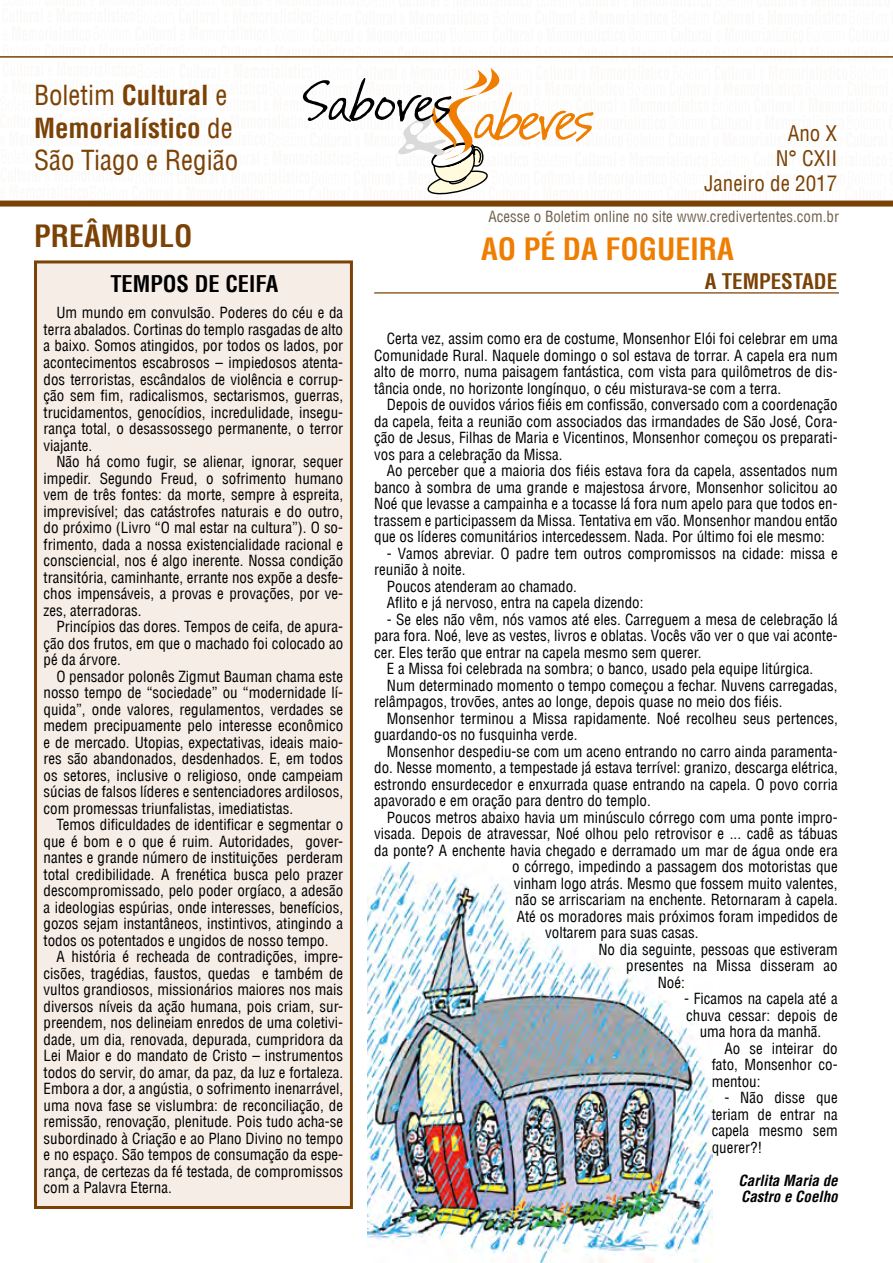
<style>
.page{position:relative;width:893px;height:1263px;background:#fff}
.page>*{position:absolute;margin:0;border:0;box-sizing:border-box;transform-origin:0 0}
.t1{font:700 condensed 30px "Helvetica LT";color:#ef7d00}
.t2{font:700 condensed 30px "Helvetica LT";color:#7b4206}
.t3{font:condensed 27px/32.4px "Helvetica LT";color:#7b4206}
.t4{font:700 condensed 22.5px "Helvetica LT";color:#000}
.t5{font:condensed 21px/25.2px "Helvetica LT";color:#7b4206;text-align:right}
.t6{font:700 condensed 21px "Helvetica LT";color:#7b4206}
.t7{font:condensed 15px/16.5px "Helvetica LT";color:#000;text-align:justify}
.t8{font:condensed 15px "Helvetica LT";color:#70614e}
.t9{font:italic 700 condensed 15px/16.5px "Helvetica LT";color:#000}
.s1{font-weight:700}
</style>
<div class="page">
<img style="left:367px;top:863px;width:345px;height:400px">
<div style="left:34px;top:260px;width:319px;height:949px;background:#f6ede6;border:3px solid #7b4206"></div>
<hr style="left:374px;top:292px;width:465px;height:2px;background:#96602e">
<svg style="left:0;top:68px;width:893px;height:133px"></svg>
<div style="left:0;top:201px;width:893px;height:6px;background:#7b4206"></div>
<hr style="left:0;top:56px;width:893px;height:2px;background:#7b4206">
<h2 class="t3" style="left:34px;top:79px;width:206px">Boletim <span class="s1">Cultural</span> e<br><span class="s1">Memorialístico</span> de<br>São Tiago e Região</h2>
<h1 class="t2" style="left:34px;top:217px;width:160px">PREÂMBULO</h1>
<h3 class="t5" style="left:704px;top:120px;width:134px">Ano X<br>N° CXII<br>Janeiro de 2017</h3>
<p class="t8" style="left:488px;top:207px;width:352px">Acesse o Boletim online no site www.credivertentes.com.br</p>
<h1 class="t1" style="left:481px;top:231px;width:254px">AO PÉ DA FOGUEIRA</h1>
<h3 class="t4" style="left:110px;top:269px;width:169px">TEMPOS DE CEIFA</h3>
<h3 class="t6" style="left:705px;top:268px;width:134px">A TEMPESTADE</h3>
<p class="t7" style="left:44px;top:305px;width:301px;text-indent:13px">Um mundo em convulsão. Poderes do céu e da terra abalados. Cortinas do templo rasgadas de alto a baixo. Somos atingidos, por todos os lados, por acontecimentos escabrosos – impiedosos atenta&shy;dos terroristas, escândalos de violência e corrup&shy;ção sem fim, radicalismos, sectarismos, guerras, trucidamentos, genocídios, incredulidade, insegu&shy;rança total, o desassossego permanente, o terror viajante.</p>
<p class="t7" style="left:44px;top:453px;width:301px;text-indent:13px">Não há como fugir, se alienar, ignorar, sequer impedir. Segundo Freud, o sofrimento humano vem de três fontes: da morte, sempre à espreita, imprevisível; das catástrofes naturais e do outro, do próximo (Livro “O mal estar na cultura”). O so&shy;frimento, dada a nossa existencialidade racional e consciencial, nos é algo inerente. Nossa condição transitória, caminhante, errante nos expõe a desfe&shy;chos impensáveis, a provas e provações, por ve&shy;zes, aterradoras.</p>
<p class="t7" style="left:44px;top:618px;width:301px;text-indent:13px">Princípios das dores. Tempos de ceifa, de apura&shy;ção dos frutos, em que o machado foi colocado ao pé da árvore.</p>
<p class="t7" style="left:44px;top:668px;width:301px;text-indent:13px">O pensador polonês Zigmut Bauman chama este nosso tempo de “sociedade” ou “modernidade lí&shy;quida”, onde valores, regulamentos, verdades se medem precipuamente pelo interesse econômico e de mercado. Utopias, expectativas, ideais maio&shy;res são abandonados, desdenhados. E, em todos os setores, inclusive o religioso, onde campeiam súcias de falsos líderes e sentenciadores ardilosos, com promessas triunfalistas, imediatistas.</p>
<p class="t7" style="left:56px;top:816px;width:288px">Temos dificuldades de identificar e segmentar o</p>
<p class="t7" style="left:44px;top:833px;width:301px">que é bom e o que é ruim. Autoridades, gover-</p>
<p class="t7" style="left:44px;top:849px;width:301px">nantes e grande número de instituições perderam</p>
<p class="t7" style="left:44px;top:866px;width:301px">total credibilidade. A frenética busca pelo prazer</p>
<p class="t7" style="left:44px;top:882px;width:301px">descompromissado, pelo poder orgíaco, a adesão</p>
<p class="t7" style="left:44px;top:899px;width:301px">a ideologias espúrias, onde interesses, benefícios,</p>
<p class="t7" style="left:44px;top:915px;width:301px">gozos sejam instantâneos, instintivos, atingindo a</p>
<p class="t7" style="left:44px;top:932px;width:286px">todos os potentados e ungidos de nosso tempo.</p>
<p class="t7" style="left:56px;top:948px;width:288px">A história é recheada de contradições, impre-</p>
<p class="t7" style="left:44px;top:965px;width:301px">cisões, tragédias, faustos, quedas e também de</p>
<p class="t7" style="left:44px;top:981px;width:301px">vultos grandiosos, missionários maiores nos mais</p>
<p class="t7" style="left:44px;top:998px;width:301px">diversos níveis da ação humana, pois criam, sur-</p>
<p class="t7" style="left:44px;top:1014px;width:301px">preendem, nos delineiam enredos de uma coletivi-</p>
<p class="t7" style="left:44px;top:1031px;width:301px">dade, um dia, renovada, depurada, cumpridora da</p>
<p class="t7" style="left:44px;top:1047px;width:301px">Lei Maior e do mandato de Cristo – instrumentos</p>
<p class="t7" style="left:44px;top:1064px;width:301px">todos do servir, do amar, da paz, da luz e fortaleza.</p>
<p class="t7" style="left:44px;top:1080px;width:301px">Embora a dor, a angústia, o sofrimento inenarrável,</p>
<p class="t7" style="left:44px;top:1097px;width:301px">uma nova fase se vislumbra: de reconciliação, de</p>
<p class="t7" style="left:44px;top:1113px;width:301px">remissão, renovação, plenitude. Pois tudo acha-se</p>
<p class="t7" style="left:44px;top:1130px;width:301px">subordinado à Criação e ao Plano Divino no tempo</p>
<p class="t7" style="left:44px;top:1146px;width:301px">e no espaço. São tempos de consumação da espe-</p>
<p class="t7" style="left:44px;top:1163px;width:301px">rança, de certezas da fé testada, de compromissos</p>
<p class="t7" style="left:44px;top:1179px;width:130px">com a Palavra Eterna.</p>
<p class="t7" style="left:374px;top:330px;width:465px;text-indent:13px">Certa vez, assim como era de costume, Monsenhor Elói foi celebrar em uma Comunidade Rural. Naquele domingo o sol estava de torrar. A capela era num alto de morro, numa paisagem fantástica, com vista para quilômetros de dis&shy;tância onde, no horizonte longínquo, o céu misturava-se com a terra.</p>
<p class="t7" style="left:374px;top:396px;width:465px;text-indent:13px">Depois de ouvidos vários fiéis em confissão, conversado com a coordenação da capela, feita a reunião com associados das irmandades de São José, Cora&shy;ção de Jesus, Filhas de Maria e Vicentinos, Monsenhor começou os preparati&shy;vos para a celebração da Missa.</p>
<p class="t7" style="left:374px;top:462px;width:465px;text-indent:13px">Ao perceber que a maioria dos fiéis estava fora da capela, assentados num banco à sombra de uma grande e majestosa árvore, Monsenhor solicitou ao Noé que levasse a campainha e a tocasse lá fora num apelo para que todos en&shy;trassem e participassem da Missa. Tentativa em vão. Monsenhor mandou então que os líderes comunitários intercedessem. Nada. Por último foi ele mesmo:</p>
<p class="t7" style="left:387px;top:545px;width:452px">- Vamos abreviar. O padre tem outros compromissos na cidade: missa e</p>
<p class="t7" style="left:374px;top:561px;width:93px">reunião à noite.</p>
<p class="t7" style="left:387px;top:578px;width:191px">Poucos atenderam ao chamado.</p>
<p class="t7" style="left:387px;top:594px;width:258px">Aflito e já nervoso, entra na capela dizendo:</p>
<p class="t7" style="left:387px;top:611px;width:452px">- Se eles não vêm, nós vamos até eles. Carreguem a mesa de celebração lá</p>
<p class="t7" style="left:374px;top:627px;width:465px">para fora. Noé, leve as vestes, livros e oblatas. Vocês vão ver o que vai aconte-</p>
<p class="t7" style="left:374px;top:644px;width:329px">cer. Eles terão que entrar na capela mesmo sem querer.</p>
<p class="t7" style="left:387px;top:660px;width:428px">E a Missa foi celebrada na sombra; o banco, usado pela equipe litúrgica.</p>
<p class="t7" style="left:387px;top:677px;width:452px">Num determinado momento o tempo começou a fechar. Nuvens carregadas,</p>
<p class="t7" style="left:374px;top:693px;width:410px">relâmpagos, trovões, antes ao longe, depois quase no meio dos fiéis.</p>
<p class="t7" style="left:387px;top:710px;width:452px">Monsenhor terminou a Missa rapidamente. Noé recolheu seus pertences,</p>
<p class="t7" style="left:374px;top:726px;width:205px">guardando-os no fusquinha verde.</p>
<p class="t7" style="left:387px;top:743px;width:452px">Monsenhor despediu-se com um aceno entrando no carro ainda paramenta-</p>
<p class="t7" style="left:374px;top:759px;width:465px">do. Nesse momento, a tempestade já estava terrível: granizo, descarga elétrica,</p>
<p class="t7" style="left:374px;top:776px;width:465px">estrondo ensurdecedor e enxurrada quase entrando na capela. O povo corria</p>
<p class="t7" style="left:374px;top:792px;width:278px">apavorado e em oração para dentro do templo.</p>
<p class="t7" style="left:387px;top:809px;width:452px">Poucos metros abaixo havia um minúsculo córrego com uma ponte impro-</p>
<p class="t7" style="left:374px;top:825px;width:465px">visada. Depois de atravessar, Noé olhou pelo retrovisor e ... cadê as tábuas</p>
<p class="t7" style="left:374px;top:842px;width:465px">da ponte? A enchente havia chegado e derramado um mar de água onde era</p>
<p class="t7" style="left:512px;top:858px;width:327px">o córrego, impedindo a passagem dos motoristas que</p>
<p class="t7" style="left:514px;top:875px;width:325px">vinham logo atrás. Mesmo que fossem muito valentes,</p>
<p class="t7" style="left:515px;top:891px;width:324px">não se arriscariam na enchente. Retornaram à capela.</p>
<p class="t7" style="left:517px;top:908px;width:322px">Até os moradores mais próximos foram impedidos de</p>
<p class="t7" style="left:545px;top:924px;width:155px">voltarem para suas casas.</p>
<p class="t7" style="left:598px;top:941px;width:241px">No dia seguinte, pessoas que estiveram</p>
<p class="t7" style="left:626px;top:957px;width:213px">presentes na Missa disseram ao</p>
<p class="t7" style="left:658px;top:974px;width:29px">Noé:</p>
<p class="t7" style="left:684px;top:990px;width:155px">- Ficamos na capela até a</p>
<p class="t7" style="left:686px;top:1007px;width:153px">chuva cessar: depois de</p>
<p class="t7" style="left:700px;top:1023px;width:123px">uma hora da manhã.</p>
<p class="t7" style="left:724px;top:1040px;width:115px">Ao se inteirar do</p>
<p class="t7" style="left:712px;top:1056px;width:128px">fato, Monsenhor co-</p>
<p class="t7" style="left:712px;top:1073px;width:50px">mentou:</p>
<p class="t7" style="left:712px;top:1089px;width:128px;text-indent:13px">- Não disse que teriam de entrar na capela mesmo sem querer?!</p>
<p class="t9" style="left:739px;top:1172px;width:101px">Carlita Maria de<br>Castro e Coelho</p>
</div>
